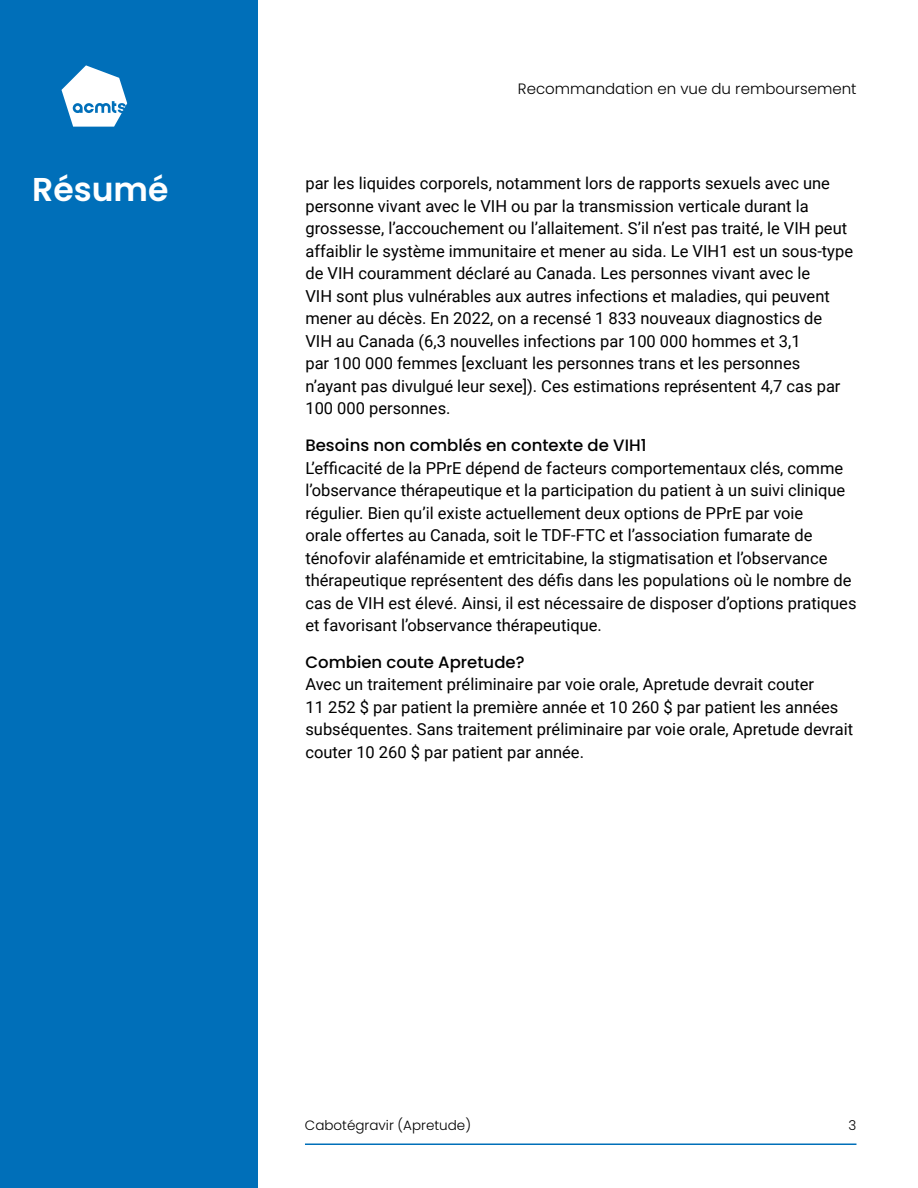
<style>
.page{position:relative;width:918px;height:1188px;background:#fff}
.page>*{position:absolute;margin:0;border:0;box-sizing:border-box;transform-origin:0 0}
.RS_Heading_1{font:600 33px "Poppins";color:#fff}
.RS_Text{font:16.5px/22.5px "Roboto";color:#000}
.RS_Heading_3{font:500 16.5px "Poppins";color:#000}
.t1{font:300 15px "Poppins";color:#000}
.t2{font:300 13.5px "Poppins";color:#000}
</style>
<div class="page">
<div style="left:0;top:0;width:257px;height:1188px;background:#006fb9"></div>
<svg style="left:62px;top:65px;width:65px;height:62px"></svg>
<hr style="left:305px;top:1143px;width:551px;height:2px;background:#006fb9">
<p class="t1" style="left:518px;top:80px;width:340px">Recommandation en vue du remboursement</p>
<p class="RS_Heading_1" style="left:32px;top:170px;width:138px">Résumé</p>
<p class="RS_Text" style="left:305px;top:172px;width:549px">par les liquides corporels, notamment lors de rapports sexuels avec une personne vivant avec le VIH ou par la transmission verticale durant la grossesse, l’accouchement ou l’allaitement. S’il n’est pas traité, le VIH peut affaiblir le système immunitaire et mener au sida. Le VIH1 est un sous-type de VIH couramment déclaré au Canada. Les personnes vivant avec le<br>VIH sont plus vulnérables aux autres infections et maladies, qui peuvent mener au décès. En 2022, on a recensé 1 833 nouveaux diagnostics de VIH au Canada (6,3 nouvelles infections par 100 000 hommes et 3,1<br>par 100 000 femmes [excluant les personnes trans et les personnes n’ayant pas divulgué leur sexe]). Ces estimations représentent 4,7 cas par 100 000 personnes.</p>
<h1 class="RS_Heading_3" style="left:305px;top:436px;width:343px">Besoins non comblés en contexte de VIH1</h1>
<p class="RS_Text" style="left:305px;top:456px;width:553px">L’efficacité de la PPrE dépend de facteurs comportementaux clés, comme l’observance thérapeutique et la participation du patient à un suivi clinique régulier. Bien qu’il existe actuellement deux options de PPrE par voie<br>orale offertes au Canada, soit le TDF-FTC et l’association fumarate de ténofovir alafénamide et emtricitabine, la stigmatisation et l’observance thérapeutique représentent des défis dans les populations où le nombre de cas de VIH est élevé. Ainsi, il est nécessaire de disposer d’options pratiques et favorisant l’observance thérapeutique.</p>
<h1 class="RS_Heading_3" style="left:305px;top:653px;width:221px">Combien coute Apretude?</h1>
<p class="RS_Text" style="left:305px;top:673px;width:549px">Avec un traitement préliminaire par voie orale, Apretude devrait couter<br>11 252 $ par patient la première année et 10 260 $ par patient les années subséquentes. Sans traitement préliminaire par voie orale, Apretude devrait couter 10 260 $ par patient par année.</p>
<p class="t2" style="left:305px;top:1117px;width:168px">Cabotégravir (Apretude)</p>
<p class="t2" style="left:849px;top:1117px;width:9px">3</p>
</div>
